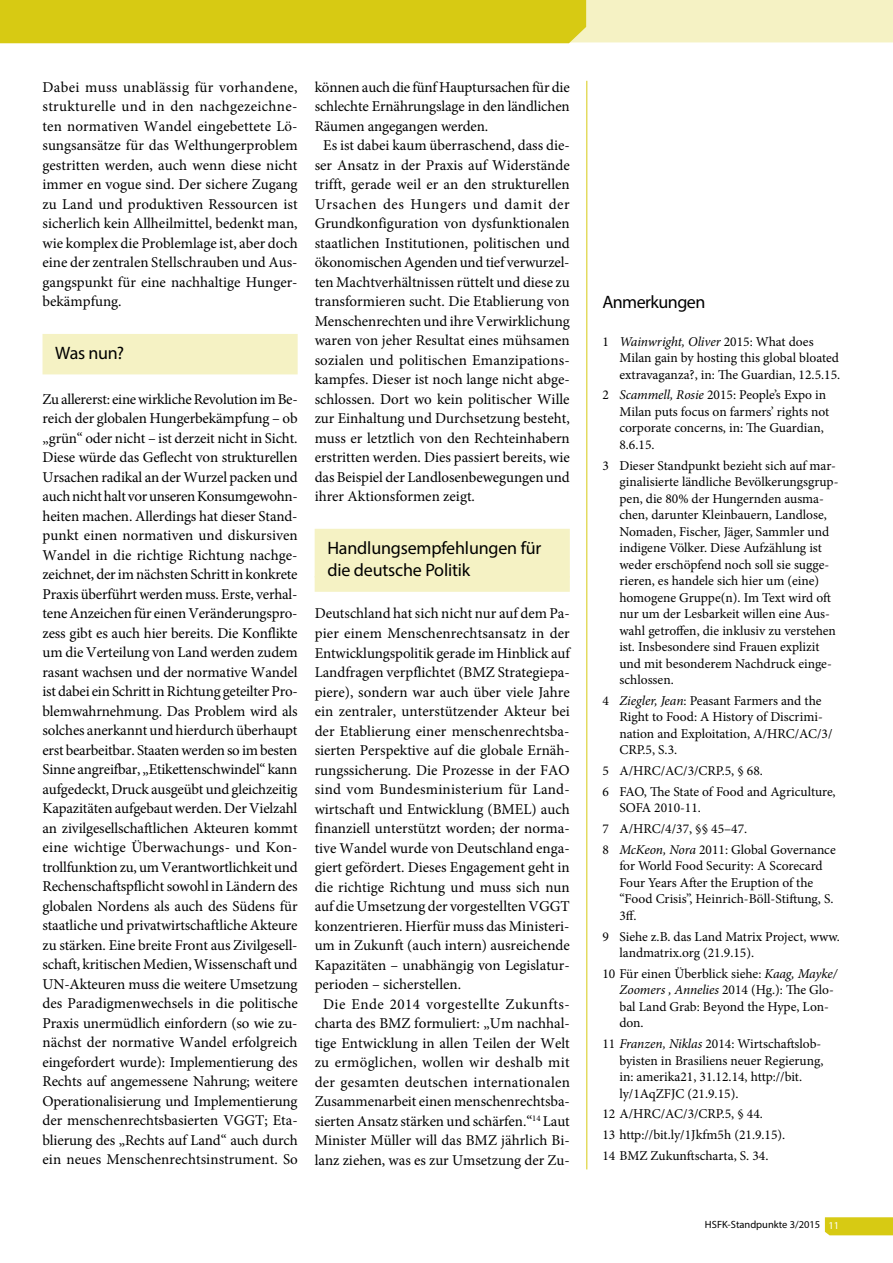
<style>
.page{position:relative;width:893px;height:1263px;background:#fff}
.page>*{position:absolute;margin:0;border:0;box-sizing:border-box;transform-origin:0 0}
.t1{font:18px/22.5px "Myriad Pro";letter-spacing:-.01em;color:#000}
.t2{font:18px "Myriad Pro";letter-spacing:-.03em;color:#000}
.t3{font:15px/19.5px "Minion Pro";color:#000;text-align:justify}
.t4{font:15px "Minion Pro";letter-spacing:.03em;color:#000}
.t5{font:15px "Minion Pro";letter-spacing:.04em;color:#000}
.t6{font:13.5px/16.5px "Minion Pro";color:#000}
.t7{font:10.5px "Myriad Pro";color:#000}
.s1{font-style:italic}
.s2{color:#fff}
</style>
<div class="page">
<svg style="left:824px;top:1217px;width:69px;height:19px"></svg>
<svg style="left:0;top:0;width:893px;height:44px;background:#e1d853"></svg>
<hr style="left:586px;top:81px;width:1px;height:1088px;background:#d7ca14">
<div style="left:43px;top:334px;width:255px;height:40px;background:#f5f2c4"></div>
<div style="left:315px;top:529px;width:255px;height:63px;background:#f5f2c4"></div>
<p class="t3" style="left:43px;top:77px;width:257px">Dabei muss unablässig für vorhandene, strukturelle und in den nachgezeichne&shy;ten normativen Wandel eingebettete Lö&shy;sungsansätze für das Welthungerproblem gestritten werden, auch wenn diese nicht immer en vogue sind. Der sichere Zugang zu Land und produktiven Ressourcen ist sicherlich kein Allheilmittel, bedenkt man, wie komplex die Problemlage ist, aber doch eine der zentralen Stellschrauben und Aus&shy;gangspunkt für eine nachhaltige Hunger&shy;bekämpfung.</p>
<p class="t1" style="left:55px;top:341px;width:70px">Was nun?</p>
<p class="t3" style="left:43px;top:389px;width:257px">Zu allererst: eine wirkliche Revolution im Be&shy;reich der globalen Hungerbekämpfung – ob „grün“ oder nicht – ist derzeit nicht in Sicht.<br>Diese würde das Geflecht von strukturellen Ursachen radikal an der Wurzel packen und auch nicht halt vor unseren Konsumgewohn&shy;heiten machen. Allerdings hat dieser Stand&shy;punkt einen normativen und diskursiven Wandel in die richtige Richtung nachge&shy;zeichnet, der im nächsten Schritt in konkrete Praxis überführt werden muss. Erste, verhal&shy;tene Anzeichen für einen Veränderungspro&shy;zess gibt es auch hier bereits. Die Konflikte um die Verteilung von Land werden zudem rasant wachsen und der normative Wandel ist dabei ein Schritt in Richtung geteilter Pro&shy;blemwahrnehmung. Das Problem wird als solches anerkannt und hierdurch überhaupt erst bearbeitbar. Staaten werden so im besten Sinne angreifbar, „Etikettenschwindel“ kann aufgedeckt, Druck ausgeübt und gleichzeitig Kapazitäten aufgebaut werden. Der Vielzahl an zivilgesellschaftlichen Akteuren kommt eine wichtige Überwachungs- und Kon&shy;trollfunktion zu, um Verantwortlichkeit und Rechenschaftspflicht sowohl in Ländern des globalen Nordens als auch des Südens für staatliche und privatwirtschaftliche Akteure zu stärken. Eine breite Front aus Zivilgesell&shy;schaft, kritischen Medien, Wissenschaft und UN-Akteuren muss die weitere Umsetzung des Paradigmenwechsels in die politische Praxis unermüdlich einfordern (so wie zu&shy;nächst der normative Wandel erfolgreich eingefordert wurde): Implementierung des Rechts auf angemessene Nahrung; weitere Operationalisierung und Implementierung der menschenrechtsbasierten VGGT; Eta&shy;blierung des „Rechts auf Land“ auch durch ein neues Menschenrechtsinstrument. So</p>
<p class="t3" style="left:315px;top:77px;width:257px">können auch die fünf Hauptursachen für die</p>
<p class="t3" style="left:315px;top:97px;width:257px">schlechte Ernährungslage in den ländlichen</p>
<p class="t3" style="left:315px;top:116px;width:175px">Räumen angegangen werden.</p>
<p class="t3" style="left:323px;top:136px;width:248px">Es ist dabei kaum überraschend, dass die-</p>
<p class="t3" style="left:315px;top:155px;width:257px">ser Ansatz in der Praxis auf Widerstände</p>
<p class="t3" style="left:315px;top:175px;width:257px">trifft, gerade weil er an den strukturellen</p>
<p class="t5" style="left:315px;top:194px;width:257px">Ursachen des Hungers und damit der</p>
<p class="t3" style="left:315px;top:214px;width:257px">Grundkonfiguration von dysfunktionalen</p>
<p class="t3" style="left:315px;top:233px;width:257px">staatlichen Institutionen, politischen und</p>
<p class="t3" style="left:315px;top:253px;width:256px">ökonomischen Agenden und tief verwurzel-</p>
<p class="t3" style="left:315px;top:272px;width:257px">ten Machtverhältnissen rüttelt und diese zu</p>
<p class="t3" style="left:315px;top:292px;width:257px">transformieren sucht. Die Etablierung von</p>
<p class="t3" style="left:315px;top:311px;width:257px">Menschenrechten und ihre Verwirklichung</p>
<p class="t3" style="left:315px;top:331px;width:257px">waren von jeher Resultat eines mühsamen</p>
<p class="t3" style="left:315px;top:350px;width:257px">sozialen und politischen Emanzipations-</p>
<p class="t3" style="left:315px;top:370px;width:257px">kampfes. Dieser ist noch lange nicht abge-</p>
<p class="t3" style="left:315px;top:389px;width:256px">schlossen. Dort wo kein politischer Wille</p>
<p class="t3" style="left:315px;top:409px;width:257px">zur Einhaltung und Durchsetzung besteht,</p>
<p class="t3" style="left:315px;top:428px;width:257px">muss er letztlich von den Rechteinhabern</p>
<p class="t3" style="left:315px;top:448px;width:257px">erstritten werden. Dies passiert bereits, wie</p>
<p class="t3" style="left:315px;top:467px;width:257px">das Beispiel der Landlosenbewegungen und</p>
<p class="t3" style="left:315px;top:487px;width:162px">ihrer Aktionsformen zeigt.</p>
<p class="t1" style="left:327px;top:536px;width:215px">Handlungsempfehlungen für die deutsche Politik</p>
<p class="t3" style="left:315px;top:604px;width:257px">Deutschland hat sich nicht nur auf dem Pa-</p>
<p class="t3" style="left:315px;top:623px;width:257px">pier einem Menschenrechtsansatz in der</p>
<p class="t3" style="left:315px;top:643px;width:257px">Entwicklungspolitik gerade im Hinblick auf</p>
<p class="t3" style="left:315px;top:662px;width:257px">Landfragen verpflichtet (BMZ Strategiepa-</p>
<p class="t3" style="left:315px;top:682px;width:257px">piere), sondern war auch über viele Jahre</p>
<p class="t3" style="left:315px;top:701px;width:257px">ein zentraler, unterstützender Akteur bei</p>
<p class="t3" style="left:315px;top:721px;width:256px">der Etablierung einer menschenrechtsba-</p>
<p class="t3" style="left:315px;top:740px;width:257px">sierten Perspektive auf die globale Ernäh-</p>
<p class="t3" style="left:315px;top:760px;width:257px">rungssicherung. Die Prozesse in der FAO</p>
<p class="t3" style="left:315px;top:779px;width:257px">sind vom Bundesministerium für Land-</p>
<p class="t3" style="left:315px;top:799px;width:257px">wirtschaft und Entwicklung (BMEL) auch</p>
<p class="t3" style="left:315px;top:818px;width:257px">finanziell unterstützt worden; der norma-</p>
<p class="t3" style="left:315px;top:838px;width:257px">tive Wandel wurde von Deutschland enga-</p>
<p class="t3" style="left:315px;top:857px;width:257px">giert gefördert. Dieses Engagement geht in</p>
<p class="t3" style="left:315px;top:877px;width:257px">die richtige Richtung und muss sich nun</p>
<p class="t3" style="left:315px;top:896px;width:256px">auf die Umsetzung der vorgestellten VGGT</p>
<p class="t3" style="left:315px;top:916px;width:256px">konzentrieren. Hierfür muss das Ministeri-</p>
<p class="t3" style="left:315px;top:935px;width:257px">um in Zukunft (auch intern) ausreichende</p>
<p class="t3" style="left:315px;top:955px;width:257px">Kapazitäten – unabhängig von Legislatur-</p>
<p class="t3" style="left:315px;top:974px;width:148px">perioden – sicherstellen.</p>
<p class="t4" style="left:323px;top:994px;width:246px">Die Ende 2014 vorgestellte Zukunfts-</p>
<p class="t3" style="left:315px;top:1013px;width:257px">charta des BMZ formuliert: „Um nachhal-</p>
<p class="t3" style="left:315px;top:1033px;width:257px">tige Entwicklung in allen Teilen der Welt</p>
<p class="t3" style="left:315px;top:1052px;width:256px">zu ermöglichen, wollen wir deshalb mit</p>
<p class="t3" style="left:315px;top:1072px;width:257px">der gesamten deutschen internationalen</p>
<p class="t3" style="left:315px;top:1091px;width:257px">Zusammenarbeit einen menschenrechtsba-</p>
<p class="t3" style="left:315px;top:1111px;width:257px">sierten Ansatz stärken und schärfen.“<sup>14</sup> Laut</p>
<p class="t3" style="left:315px;top:1130px;width:257px">Minister Müller will das BMZ jährlich Bi-</p>
<p class="t3" style="left:315px;top:1150px;width:257px">lanz ziehen, was es zur Umsetzung der Zu-</p>
<p class="t2" style="left:602px;top:291px;width:105px">Anmerkungen</p>
<p class="t6" style="left:619px;top:333px;width:222px;text-indent:-17px">1 <span class="s1">Wainwright, Oliver</span> 2015: What does<br>Milan gain by hosting this global bloated extravaganza?, in: The Guardian, 12.5.15.</p>
<p class="t6" style="left:619px;top:387px;width:211px;text-indent:-17px">2 <span class="s1">Scammell, Rosie</span> 2015: People’s Expo in<br>Milan puts focus on farmers’ rights not corporate concerns, in: The Guardian,<br>8.6.15.</p>
<p class="t6" style="left:619px;top:457px;width:221px;text-indent:-17px">3 Dieser Standpunkt bezieht sich auf mar&shy;ginalisierte ländliche Bevölkerungsgrup&shy;pen, die 80% der Hungernden ausma&shy;chen, darunter Kleinbauern, Landlose, Nomaden, Fischer, Jäger, Sammler und indigene Völker. Diese Aufzählung ist weder erschöpfend noch soll sie sugge&shy;rieren, es handele sich hier um (eine) homogene Gruppe(n). Im Text wird oft nur um der Lesbarkeit willen eine Aus&shy;wahl getroffen, die inklusiv zu verstehen ist. Insbesondere sind Frauen explizit und mit besonderem Nachdruck einge&shy;schlossen.</p>
<p class="t6" style="left:619px;top:692px;width:215px;text-indent:-17px">4 <span class="s1">Ziegler, Jean</span>: Peasant Farmers and the<br>Right to Food: A History of Discrimi&shy;nation and Exploitation, A/HRC/AC/3/<br>CRP.5, S.3.</p>
<p class="t6" style="left:602px;top:760px;width:235px;line-height:20.7px">5 A/HRC/AC/3/CRP.5, § 68.<br>6 FAO, The State of Food and Agriculture,</p>
<p class="t6" style="left:602px;top:798px;width:235px;line-height:20.7px;text-indent:17px">SOFA 2010-11.<br>7 A/HRC/4/37, §§ 45–47.<br>8 <span class="s1">McKeon, Nora</span> 2011: Global Governance</p>
<p class="t6" style="left:619px;top:858px;width:216px">for World Food Security: A Scorecard<br>Four Years After the Eruption of the “Food Crisis”, Heinrich-Böll-Stiftung, S.<br>3ff.</p>
<p class="t6" style="left:619px;top:928px;width:222px;text-indent:-17px">9 Siehe z.B. das Land Matrix Project, www. landmatrix.org (21.9.15).</p>
<p class="t6" style="left:619px;top:965px;width:219px;text-indent:-17px">10 Für einen Überblick siehe: <span class="s1">Kaag, Mayke/<br>Zoomers , Annelies</span> 2014 (Hg.): The Glo&shy;bal Land Grab: Beyond the Hype, Lon&shy;don.</p>
<p class="t6" style="left:619px;top:1035px;width:206px;text-indent:-17px">11 <span class="s1">Franzen, Niklas</span> 2014: Wirtschaftslob&shy;byisten in Brasiliens neuer Regierung, in: amerika21, 31.12.14, http://bit. ly/1AqZFJC (21.9.15).</p>
<p class="t6" style="left:602px;top:1104px;width:184px;line-height:20.7px">12 A/HRC/AC/3/CRP.5, § 44.<br>13 http://bit.ly/1Jkfm5h (21.9.15).<br>14 BMZ Zukunftscharta, S. 34.</p>
<p class="t7" style="left:705px;top:1218px;width:136px">HSFK-Standpunkte 3/2015 <span class="s2">11</span></p>
</div>
